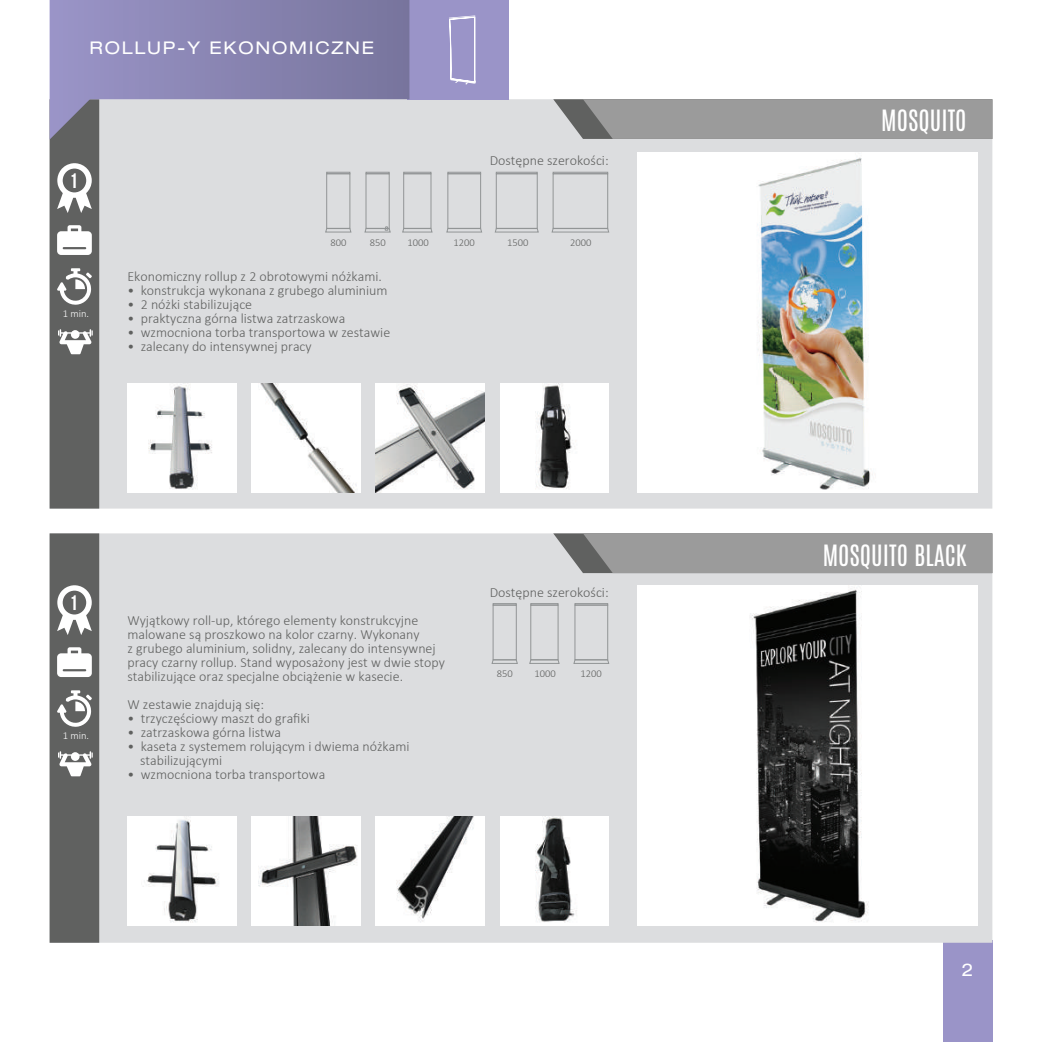
<style>
.page{position:relative;width:1042px;height:1042px;background:#fff}
.page>*{position:absolute;margin:0;border:0;box-sizing:border-box;transform-origin:0 0}
.t1{font:24.5px "Antonio";color:#fff}
.t2{font:21px "Bebas Neue";color:#fff}
.t3{font:expanded 17.5px "Helvetica Neue LT Pro";letter-spacing:.1em;color:#fff}
.t4{font:300 14px/14px "Calibri";color:#606160}
.t5{font:300 10.5px "Calibri";color:#606160}
.t6{font:300 10.5px "Calibri";color:#fff}
</style>
<div class="page">
<div style="left:943px;top:940px;width:49px;height:102px;background:#9a94c8"></div>
<div style="left:99px;top:533px;width:893px;height:410px;background:#dcdddf"></div>
<div style="left:99px;top:99px;width:893px;height:409px;background:#dcdddf"></div>
<svg style="left:553px;top:99px;width:439px;height:40px;background:#989999"></svg>
<svg style="left:553px;top:533px;width:439px;height:40px;background:#999"></svg>
<div style="left:407px;top:0;width:101px;height:99px;background:#9a94c8"></div>
<svg style="left:50px;top:0;width:359px;height:140px;background:#9e9bbd"></svg>
<svg style="left:449px;top:15px;width:27px;height:70px"></svg>
<div style="left:326px;top:173px;width:24px;height:56px;border:1px solid #929596"></div>
<div style="left:326px;top:172px;width:24px;height:2px;border:1px solid #929596"></div>
<svg style="left:324px;top:228px;width:28px;height:5px"></svg>
<div style="left:403px;top:173px;width:28px;height:56px;border:1px solid #929596"></div>
<div style="left:403px;top:172px;width:28px;height:2px;border:1px solid #929596"></div>
<svg style="left:401px;top:228px;width:32px;height:5px"></svg>
<div style="left:447px;top:173px;width:34px;height:56px;border:1px solid #929596"></div>
<div style="left:447px;top:172px;width:34px;height:2px;border:1px solid #929596"></div>
<svg style="left:446px;top:228px;width:37px;height:5px"></svg>
<div style="left:496px;top:173px;width:42px;height:56px;border:1px solid #929596"></div>
<div style="left:496px;top:172px;width:42px;height:2px;border:1px solid #929596"></div>
<svg style="left:494px;top:228px;width:45px;height:5px"></svg>
<div style="left:553px;top:173px;width:55px;height:56px;border:1px solid #929596"></div>
<div style="left:553px;top:172px;width:55px;height:2px;border:1px solid #929596"></div>
<svg style="left:551px;top:228px;width:59px;height:5px"></svg>
<div style="left:365px;top:173px;width:25px;height:56px;border:1px solid #929596"></div>
<div style="left:365px;top:172px;width:25px;height:2px;border:1px solid #929596"></div>
<svg style="left:364px;top:226px;width:27px;height:7px"></svg>
<img style="left:637px;top:152px;width:340px;height:340px">
<img style="left:127px;top:383px;width:109px;height:109px">
<img style="left:376px;top:383px;width:108px;height:109px">
<img style="left:252px;top:383px;width:108px;height:109px">
<img style="left:500px;top:383px;width:109px;height:109px">
<img style="left:637px;top:585px;width:340px;height:340px">
<img style="left:127px;top:816px;width:109px;height:109px">
<img style="left:376px;top:816px;width:108px;height:109px">
<img style="left:252px;top:816px;width:108px;height:109px">
<img style="left:500px;top:816px;width:109px;height:109px">
<div style="left:530px;top:605px;width:28px;height:55px;border:1px solid #929596"></div>
<div style="left:530px;top:603px;width:28px;height:2px;border:1px solid #929596"></div>
<svg style="left:529px;top:659px;width:31px;height:5px"></svg>
<div style="left:574px;top:605px;width:34px;height:55px;border:1px solid #929596"></div>
<div style="left:574px;top:603px;width:34px;height:2px;border:1px solid #929596"></div>
<svg style="left:573px;top:659px;width:37px;height:5px"></svg>
<div style="left:493px;top:605px;width:24px;height:55px;border:1px solid #929596"></div>
<div style="left:493px;top:603px;width:24px;height:2px;border:1px solid #929596"></div>
<svg style="left:491px;top:659px;width:27px;height:5px"></svg>
<svg style="left:50px;top:99px;width:49px;height:409px;background:#767678"></svg>
<svg style="left:50px;top:533px;width:49px;height:410px;background:#747474"></svg>
<p class="t3" style="left:90px;top:38px;width:286px">ROLLUP-Y EKONOMICZNE</p>
<h2 class="t2" style="left:70px;top:169px;width:10px">1</h2>
<p class="t4" style="left:490px;top:154px;width:120px">Dostępne szerokości:</p>
<p class="t5" style="left:330px;top:236px;width:17px">800</p>
<p class="t5" style="left:370px;top:236px;width:17px">850</p>
<p class="t5" style="left:407px;top:236px;width:23px">1000</p>
<p class="t5" style="left:453px;top:236px;width:23px">1200</p>
<p class="t5" style="left:507px;top:236px;width:23px">1500</p>
<p class="t5" style="left:570px;top:236px;width:23px">2000</p>
<p class="t6" style="left:63px;top:307px;width:28px">1 min.</p>
<p class="t4" style="left:127px;top:269px;width:256px">Ekonomiczny rollup z 2 obrotowymi nóżkami.</p>
<p class="t4" style="left:127px;top:283px;width:262px">• konstrukcja wykonana z grubego aluminium</p>
<p class="t4" style="left:127px;top:297px;width:126px">• 2 nóżki stabilizujące</p>
<p class="t4" style="left:127px;top:311px;width:219px">• praktyczna górna listwa zatrzaskowa</p>
<p class="t4" style="left:127px;top:325px;width:264px">• wzmocniona torba transportowa w zestawie</p>
<p class="t4" style="left:127px;top:339px;width:186px">• zalecany do intensywnej pracy</p>
<h2 class="t2" style="left:70px;top:591px;width:10px">1</h2>
<p class="t6" style="left:63px;top:729px;width:28px">1 min.</p>
<p class="t4" style="left:127px;top:613px;width:319px">Wyjątkowy roll-up, którego elementy konstrukcyjne malowane są proszkowo na kolor czarny. Wykonany<br>z grubego aluminium, solidny, zalecany do intensywnej pracy czarny rollup. Stand wyposażony jest w dwie stopy stabilizujące oraz specjalne obciążenie w kasecie.</p>
<p class="t4" style="left:127px;top:697px;width:138px">W zestawie znajdują się:</p>
<p class="t4" style="left:127px;top:711px;width:184px">• trzyczęściowy maszt do grafiki</p>
<p class="t4" style="left:127px;top:725px;width:155px">• zatrzaskowa górna listwa</p>
<p class="t4" style="left:140px;top:739px;width:271px;text-indent:-13px">• kaseta z systemem rolującym i dwiema nóżkami stabilizującymi</p>
<p class="t4" style="left:127px;top:767px;width:199px">• wzmocniona torba transportowa</p>
<p class="t4" style="left:490px;top:585px;width:120px">Dostępne szerokości:</p>
<p class="t5" style="left:497px;top:667px;width:17px">850</p>
<p class="t5" style="left:535px;top:667px;width:23px">1000</p>
<p class="t5" style="left:580px;top:667px;width:23px">1200</p>
<h1 class="t1" style="left:881px;top:103px;width:87px">MOSQUITO</h1>
<h1 class="t1" style="left:822px;top:537px;width:145px">MOSQUITO BLACK</h1>
<p class="t3" style="left:961px;top:960px;width:13px">2</p>
</div>
